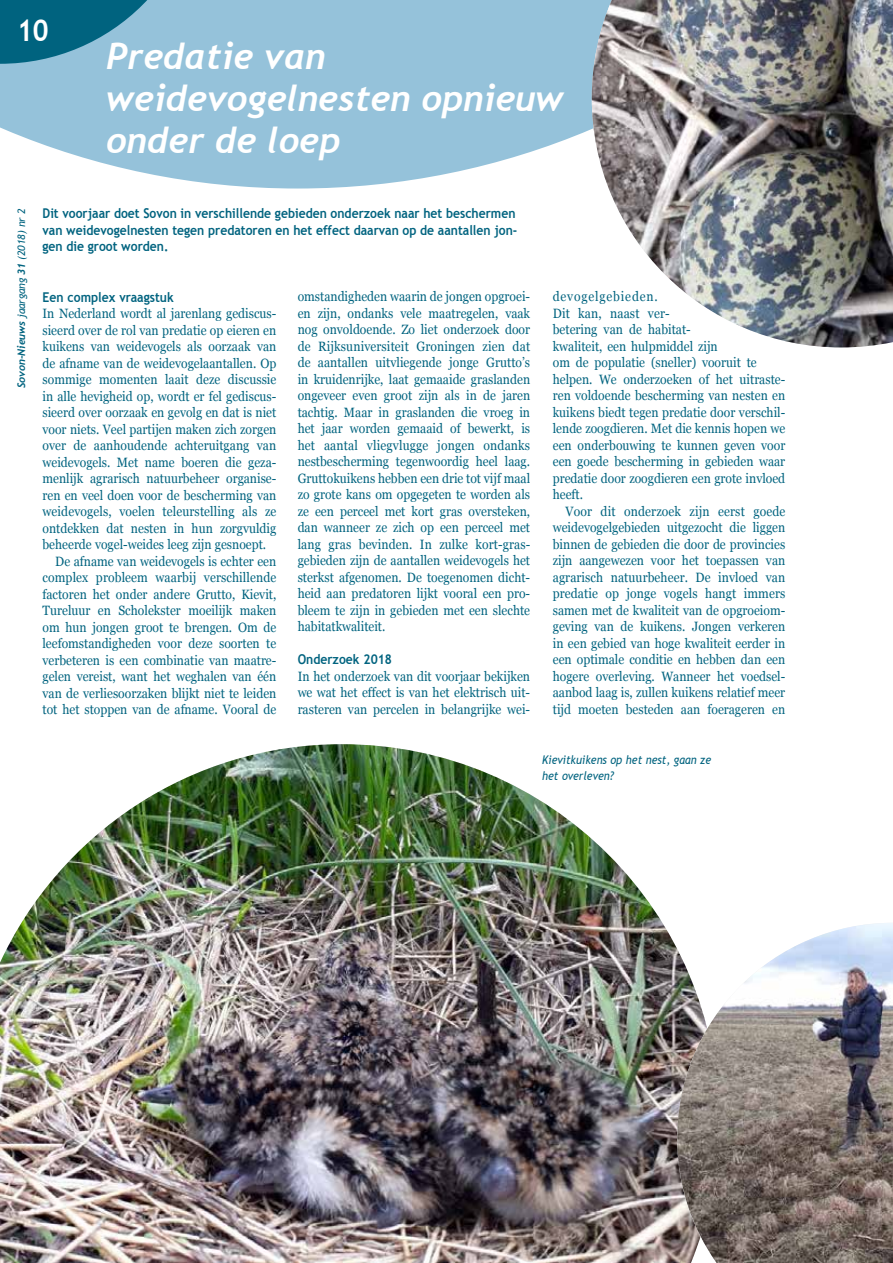
<style>
.page{position:relative;width:893px;height:1263px;background:#fff}
.page>*{position:absolute;margin:0;border:0;box-sizing:border-box;transform-origin:0 0}
.t1{font:italic 700 36px/42px "Trebuchet";color:#fff}
.t2{font:700 30px "Trebuchet MS";color:#fff;scale:.9 1}
.t3{font:13.5px/16.5px "Georgia";color:#00637f;text-align:justify;scale:.9 1}
.t4{font:700 13.5px/16.5px "Trebuchet MS";color:#00637f;scale:.9 1}
.t5{font:italic 12px/16.5px "Trebuchet MS";color:#00637f;scale:.9 1}
.t6{font:italic 10.5px "Trebuchet MS";letter-spacing:-.01em;color:#00637f}
.s1{font-family:"Trebuchet";font-weight:700}
</style>
<div class="page">
<img style="left:0;top:744px;width:677px;height:519px">
<svg style="left:0;top:0;width:592px;height:189px;background:#a1c9de"></svg>
<svg style="left:0;top:0;width:202px;height:64px;background:#4a92ac"></svg>
<img style="left:592px;top:0;width:301px;height:347px">
<img style="left:677px;top:923px;width:216px;height:340px">
<h2 class="t2" style="left:17px;top:11px;width:37px">10</h2>
<h1 class="t1" style="left:106px;top:36px;width:458px">Predatie van weidevogelnesten opnieuw onder de loep</h1>
<p class="t6" style="left:15px;top:388px;width:181px;rotate:-90deg"><span class="s1">Sovon-Nieuws</span> jaargang <span class="s1">31</span> (2018) nr 2</p>
<p class="t4" style="left:43px;top:205px;width:529px">Dit voorjaar doet Sovon in verschillende gebieden onderzoek naar het beschermen van weidevogelnesten tegen predatoren en het effect daarvan op de aantallen jon&shy;gen die groot worden.</p>
<p class="t4" style="left:43px;top:288px;width:147px">Een complex vraagstuk</p>
<p class="t3" style="left:43px;top:305px;width:261px">In Nederland wordt al jarenlang gediscus-</p>
<p class="t3" style="left:43px;top:321px;width:261px">sieerd over de rol van predatie op eieren en</p>
<p class="t3" style="left:43px;top:338px;width:261px">kuikens van weidevogels als oorzaak van</p>
<p class="t3" style="left:43px;top:354px;width:261px">de afname van de weidevogelaantallen. Op</p>
<p class="t3" style="left:43px;top:371px;width:261px">sommige momenten laait deze discussie</p>
<p class="t3" style="left:43px;top:387px;width:261px">in alle hevigheid op, wordt er fel gediscus-</p>
<p class="t3" style="left:43px;top:404px;width:261px">sieerd over oorzaak en gevolg en dat is niet</p>
<p class="t3" style="left:43px;top:420px;width:261px">voor niets. Veel partijen maken zich zorgen</p>
<p class="t3" style="left:43px;top:437px;width:261px">over de aanhoudende achteruitgang van</p>
<p class="t3" style="left:43px;top:453px;width:261px">weidevogels. Met name boeren die geza-</p>
<p class="t3" style="left:43px;top:470px;width:261px">menlijk agrarisch natuurbeheer organise-</p>
<p class="t3" style="left:43px;top:486px;width:261px">ren en veel doen voor de bescherming van</p>
<p class="t3" style="left:43px;top:503px;width:261px">weidevogels, voelen teleurstelling als ze</p>
<p class="t3" style="left:43px;top:519px;width:261px">ontdekken dat nesten in hun zorgvuldig</p>
<p class="t3" style="left:43px;top:535px;width:250px">beheerde vogel-weides leeg zijn gesnoept.</p>
<p class="t3" style="left:55px;top:552px;width:247px">De afname van weidevogels is echter een</p>
<p class="t3" style="left:43px;top:568px;width:261px">complex probleem waarbij verschillende</p>
<p class="t3" style="left:43px;top:585px;width:261px">factoren het onder andere Grutto, Kievit,</p>
<p class="t3" style="left:43px;top:601px;width:261px">Tureluur en Scholekster moeilijk maken</p>
<p class="t3" style="left:43px;top:618px;width:261px">om hun jongen groot te brengen. Om de</p>
<p class="t3" style="left:43px;top:634px;width:261px">leefomstandigheden voor deze soorten te</p>
<p class="t3" style="left:43px;top:651px;width:261px">verbeteren is een combinatie van maatre-</p>
<p class="t3" style="left:43px;top:667px;width:261px">gelen vereist, want het weghalen van één</p>
<p class="t3" style="left:43px;top:684px;width:261px">van de verliesoorzaken blijkt niet te leiden</p>
<p class="t3" style="left:43px;top:700px;width:261px">tot het stoppen van de afname. Vooral de</p>
<p class="t3" style="left:298px;top:288px;width:260px">omstandigheden waarin de jongen opgroei&shy;en zijn, ondanks vele maatregelen, vaak nog onvoldoende. Zo liet onderzoek door de Rijksuniversiteit Groningen zien dat de aantallen uitvliegende jonge Grutto’s in kruidenrijke, laat gemaaide graslanden ongeveer even groot zijn als in de jaren tachtig. Maar in graslanden die vroeg in het jaar worden gemaaid of bewerkt, is het aantal vliegvlugge jongen ondanks nestbescherming tegenwoordig heel laag.<br>Gruttokuikens hebben een drie tot vijf maal zo grote kans om opgegeten te worden als ze een perceel met kort gras oversteken, dan wanneer ze zich op een perceel met lang gras bevinden. In zulke kort-gras&shy;gebieden zijn de aantallen weidevogels het sterkst afgenomen. De toegenomen dicht&shy;heid aan predatoren lijkt vooral een pro&shy;bleem te zijn in gebieden met een slechte habitatkwaliteit.</p>
<p class="t4" style="left:298px;top:651px;width:106px">Onderzoek 2018</p>
<p class="t3" style="left:298px;top:667px;width:260px">In het onderzoek van dit voorjaar bekijken we wat het effect is van het elektrisch uit&shy;rasteren van percelen in belangrijke wei-</p>
<p class="t3" style="left:553px;top:288px;width:260px;text-align:left">devogelgebieden.<br>Dit kan, naast ver-<br>betering van de habitat-<br>kwaliteit, een hulpmiddel zijn<br>om de populatie (sneller) vooruit te helpen. We onderzoeken of het uitraste&shy;ren voldoende bescherming van nesten en kuikens biedt tegen predatie door verschil&shy;lende zoogdieren. Met die kennis hopen we een onderbouwing te kunnen geven voor een goede bescherming in gebieden waar predatie door zoogdieren een grote invloed heeft.</p>
<p class="t3" style="left:553px;top:502px;width:260px;text-indent:13px">Voor dit onderzoek zijn eerst goede weidevogelgebieden uitgezocht die liggen binnen de gebieden die door de provincies zijn aangewezen voor het toepassen van agrarisch natuurbeheer. De invloed van predatie op jonge vogels hangt immers samen met de kwaliteit van de opgroeiom&shy;geving van de kuikens. Jongen verkeren in een gebied van hoge kwaliteit eerder in een optimale conditie en hebben dan een hogere overleving. Wanneer het voedsel&shy;aanbod laag is, zullen kuikens relatief meer tijd moeten besteden aan foerageren en</p>
<p class="t5" style="left:542px;top:751px;width:189px">Kievitkuikens op het nest, gaan ze het overleven?</p>
</div>
